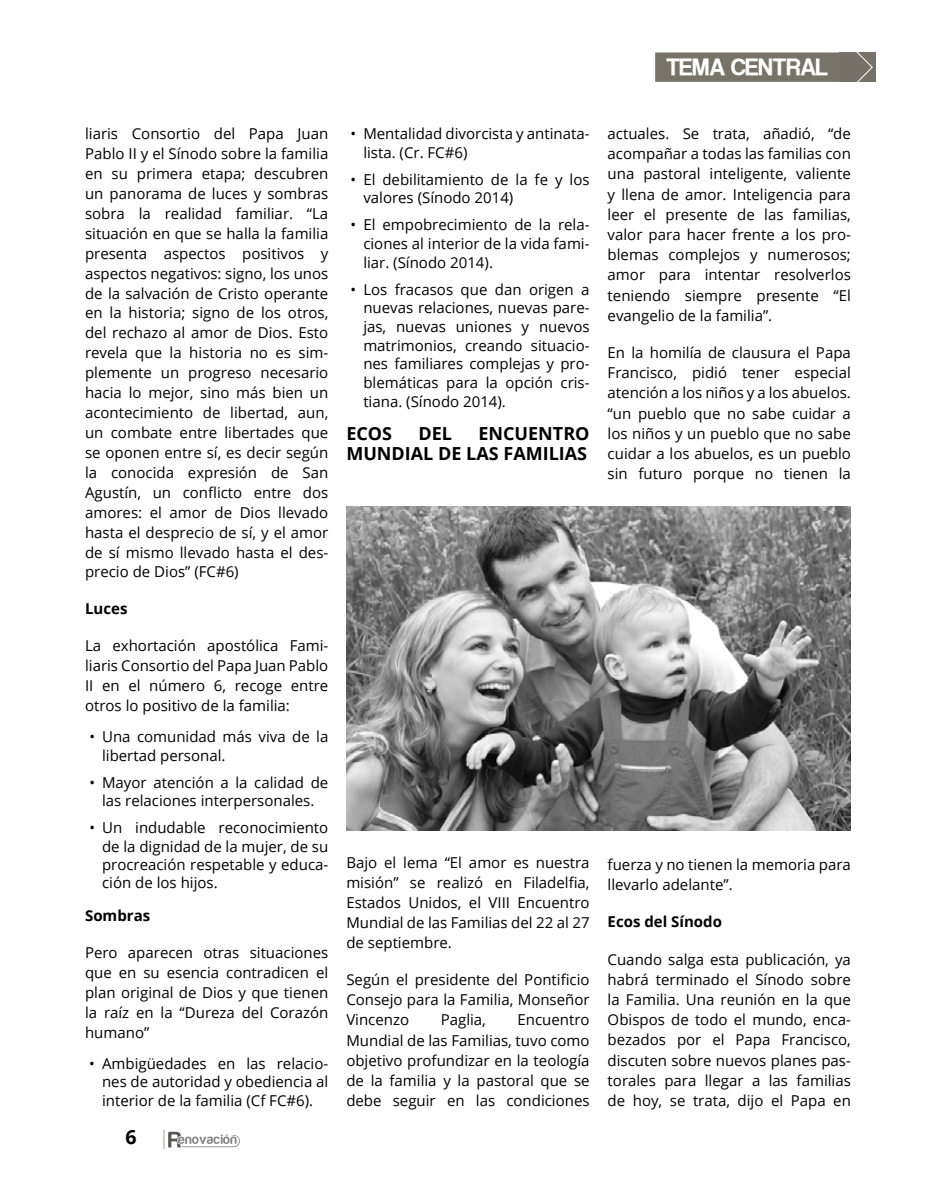
<style>
.page{position:relative;width:936px;height:1191px;background:#fff}
.page>*{position:absolute;margin:0;border:0;box-sizing:border-box;transform-origin:0 0}
.t1{font:22.5px "Coolvetica";color:#fff}
.t2{font:700 19.5px "Open Sans";color:#000}
.t3{font:700 18px/20.1px "Open Sans";color:#000;text-align:right}
.t4{font:15px/20px "Open Sans";color:#000;text-align:justify}
.t5{font:700 15px "Open Sans";color:#000}
</style>
<div class="page">
<svg style="left:163px;top:1130px;width:77px;height:18px"></svg>
<div style="left:655px;top:52px;width:201px;height:30px;background:#777369;border:2px solid #757267"></div>
<div style="left:838px;top:52px;width:37px;height:30px;background:#767269"></div>
<svg style="left:838px;top:52px;width:35px;height:30px"></svg>
<img style="left:346px;top:506px;width:504px;height:324px">
<h1 class="t1" style="left:666px;top:56px;width:162px">TEMA CENTRAL</h1>
<p class="t4" style="left:85px;top:123px;width:245px">liaris Consortio del Papa Juan Pablo II y el Sínodo sobre la familia en su primera etapa; descubren un panorama de luces y sombras sobra la realidad familiar. “La situación en que se halla la familia presenta aspectos positivos y aspectos negativos: signo, los unos de la salvación de Cristo operante en la historia; signo de los otros, del rechazo al amor de Dios. Esto revela que la historia no es sim&shy;plemente un progreso necesario hacia lo mejor, sino más bien un acontecimiento de libertad, aun, un combate entre libertades que se oponen entre sí, es decir según la conocida expresión de San Agustín, un conflicto entre dos amores: el amor de Dios llevado hasta el desprecio de sí, y el amor de sí mismo llevado hasta el des&shy;precio de Dios” (FC#6)</p>
<p class="t5" style="left:85px;top:598px;width:44px">Luces</p>
<p class="t4" style="left:85px;top:635px;width:245px">La exhortación apostólica Fami&shy;liaris Consortio del Papa Juan Pablo II en el número 6, recoge entre otros lo positivo de la familia:</p>
<p class="t4" style="left:102px;top:727px;width:228px;line-height:18.5px;text-indent:-13px">• Una comunidad más viva de la libertad personal.</p>
<p class="t4" style="left:89px;top:772px;width:240px;line-height:18.5px;text-align:center">• Mayor atención a la calidad de las relaciones interpersonales.</p>
<p class="t4" style="left:102px;top:818px;width:228px;line-height:18.5px;text-indent:-13px">• Un indudable reconocimiento de la dignidad de la mujer, de su procreación respetable y educa&shy;ción de los hijos.</p>
<p class="t5" style="left:85px;top:905px;width:67px">Sombras</p>
<p class="t4" style="left:85px;top:942px;width:245px">Pero aparecen otras situaciones que en su esencia contradicen el plan original de Dios y que tienen la raíz en la “Dureza del Corazón humano”</p>
<p class="t4" style="left:102px;top:1053px;width:228px;line-height:18.5px;text-indent:-13px">• Ambigüedades en las relacio&shy;nes de autoridad y obediencia al interior de la familia (Cf FC#6).</p>
<h2 class="t2" style="left:125px;top:1123px;width:13px">6</h2>
<p class="t4" style="left:363px;top:124px;width:228px;line-height:18.6px;text-indent:-13px">• Mentalidad divorcista y antinata&shy;lista. (Cr. FC#6)</p>
<p class="t4" style="left:363px;top:169px;width:228px;line-height:18.6px;text-indent:-13px">• El debilitamiento de la fe y los valores (Sínodo 2014)</p>
<p class="t4" style="left:363px;top:215px;width:228px;line-height:18.6px;text-indent:-13px">• El empobrecimiento de la rela&shy;ciones al interior de la vida fami&shy;liar. (Sínodo 2014).</p>
<p class="t4" style="left:363px;top:280px;width:228px;line-height:18.6px;text-indent:-13px">• Los fracasos que dan origen a nuevas relaciones, nuevas pare&shy;jas, nuevas uniones y nuevos matrimonios, creando situacio&shy;nes familiares complejas y pro&shy;blemáticas para la opción cris&shy;tiana. (Sínodo 2014).</p>
<p class="t3" style="left:346px;top:422px;width:47px">ECOS</p>
<p class="t3" style="left:418px;top:422px;width:35px">DEL</p>
<p class="t3" style="left:346px;top:422px;width:245px">ENCUENTRO<br>MUNDIAL DE LAS FAMILIAS</p>
<p class="t4" style="left:346px;top:851px;width:245px">Bajo el lema “El amor es nuestra misión” se realizó en Filadelfia, Estados Unidos, el VIII Encuentro Mundial de las Familias del 22 al 27 de septiembre.</p>
<p class="t4" style="left:346px;top:969px;width:245px">Según el presidente del Pontificio Consejo para la Familia, Monseñor Vincenzo</p>
<p class="t4" style="left:441px;top:1009px;width:47px">Paglia,</p>
<p class="t4" style="left:346px;top:1009px;width:245px;text-indent:171px">Encuentro Mundial de las Familias, tuvo como objetivo profundizar en la teología de la familia y la pastoral que se debe seguir en las condiciones</p>
<p class="t4" style="left:607px;top:123px;width:245px">actuales. Se trata, añadió, “de acompañar a todas las familias con una pastoral inteligente, valiente y llena de amor. Inteligencia para leer el presente de las familias, valor para hacer frente a los pro&shy;blemas complejos y numerosos; amor para intentar resolverlos teniendo siempre presente “El evangelio de la familia”.</p>
<p class="t4" style="left:607px;top:342px;width:245px">En la homilía de clausura el Papa Francisco, pidió tener especial atención a los niños y a los abuelos. “un pueblo que no sabe cuidar a los niños y un pueblo que no sabe cuidar a los abuelos, es un pueblo sin futuro porque no tienen la</p>
<p class="t4" style="left:607px;top:854px;width:245px">fuerza y no tienen la memoria para llevarlo adelante”.</p>
<p class="t5" style="left:607px;top:911px;width:116px">Ecos del Sínodo</p>
<p class="t4" style="left:607px;top:948px;width:245px">Cuando salga esta publicación, ya habrá terminado el Sínodo sobre la Familia. Una reunión en la que Obispos de todo el mundo, enca&shy;bezados por el Papa Francisco, discuten sobre nuevos planes pas&shy;torales para llegar a las familias de hoy, se trata, dijo el Papa en</p>
</div>
